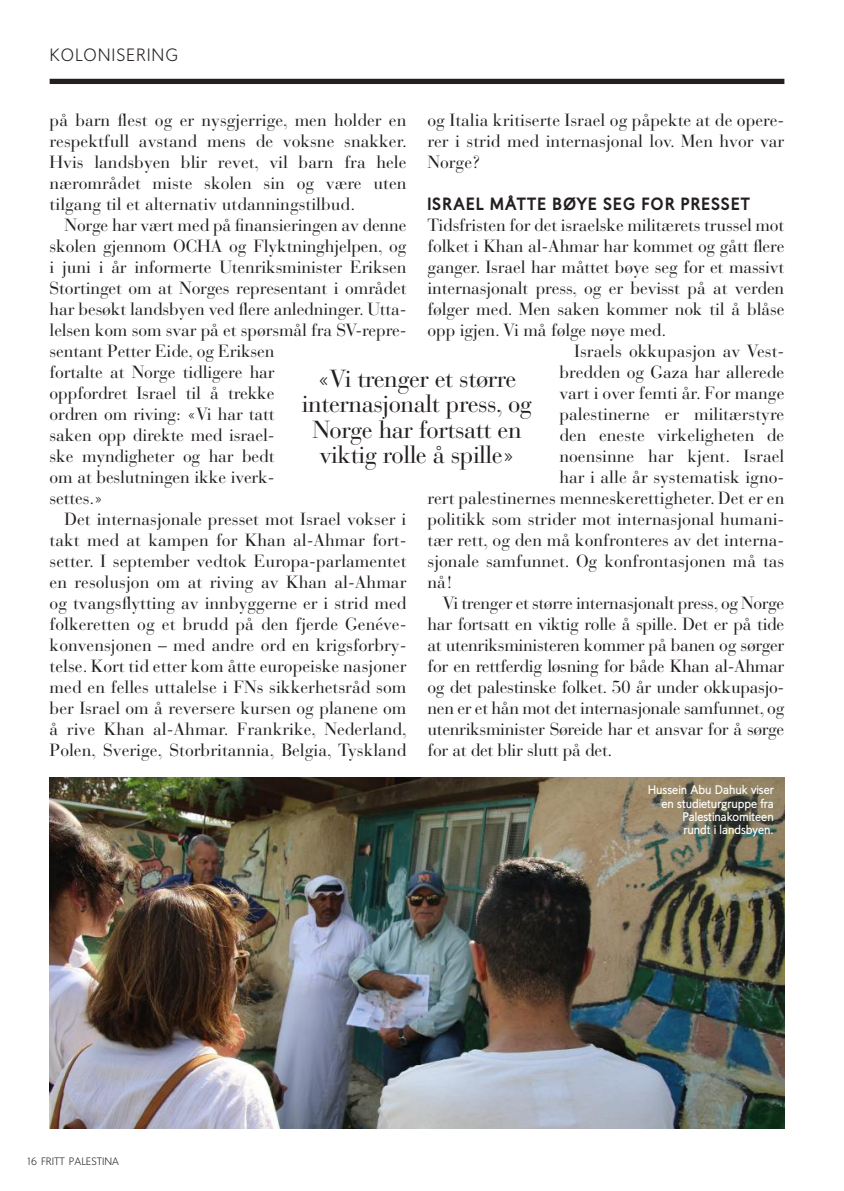
<style>
.page{position:relative;width:844px;height:1191px;background:#fff}
.page>*{position:absolute;margin:0;border:0;box-sizing:border-box;transform-origin:0 0}
.t1{font:24.5px/25.4px "Bauer Bodoni Std";letter-spacing:-.02em;color:#241f1f;text-align:center}
.t2{font:17.5px/21px "Bauer Bodoni Std";letter-spacing:-.01em;color:#241f1f;text-align:justify}
.t3{font:900 17.5px "Oslo";letter-spacing:.05em;color:#241f1f}
.t4{font:300 17.5px "Oslo";letter-spacing:.05em;color:#241f1f}
.t5{font:700 12.25px/13.1px "Oslo";color:#fff;text-align:right}
.t6{font:300 10.5px "Oslo";color:#241f1f}
</style>
<div class="page">
<div style="left:50px;top:79px;width:734px;height:5px;background:#241f1f"></div>
<img style="left:50px;top:777px;width:734px;height:351px">
<p class="t4" style="left:50px;top:45px;width:130px">KOLONISERING</p>
<p class="t2" style="left:50px;top:110px;width:359px">på barn flest og er nysgjerrige, men holder en respektfull avstand mens de voksne snakker.<br>Hvis landsbyen blir revet, vil barn fra hele nærområdet miste skolen sin og være uten tilgang til et alternativ utdanningstilbud.</p>
<p class="t2" style="left:50px;top:215px;width:358px;text-align:left;text-indent:15px">Norge har vært med på finansieringen av denne skolen gjennom OCHA og Flyktninghjelpen, og i juni i år informerte Utenriksminister Eriksen Stortinget om at Norges representant i området har besøkt landsbyen ved flere anledninger. Utta&shy;lelsen kom som svar på et spørsmål fra SV-repre&shy;sentant Petter Eide, og Eriksen<br>fortalte at Norge tidligere har<br>oppfordret Israel til å trekke<br>ordren om riving: «Vi har tatt<br>saken opp direkte med israel-<br>ske myndigheter og har bedt<br>om at beslutningen ikke iverk-<br>settes.»</p>
<p class="t2" style="left:50px;top:509px;width:359px;text-indent:15px">Det internasjonale presset mot Israel vokser i takt med at kampen for Khan al-Ahmar fort&shy;setter. I september vedtok Europa-parlamentet en resolusjon om at riving av Khan al-Ahmar og tvangsflytting av innbyggerne er i strid med folkeretten og et brudd på den fjerde Genéve&shy;konvensjonen – med andre ord en krigsforbry&shy;telse. Kort tid etter kom åtte europeiske nasjoner med en felles uttalelse i FNs sikkerhetsråd som ber Israel om å reversere kursen og planene om å rive Khan al-Ahmar. Frankrike, Nederland, Polen, Sverige, Storbritannia, Belgia, Tyskland</p>
<p class="t2" style="left:427px;top:110px;width:358px">og Italia kritiserte Israel og påpekte at de opere&shy;rer i strid med internasjonal lov. Men hvor var Norge?</p>
<p class="t3" style="left:427px;top:194px;width:323px">ISRAEL MÅTTE BØYE SEG FOR PRESSET</p>
<p class="t2" style="left:427px;top:215px;width:358px">Tidsfristen for det israelske militærets trussel mot</p>
<p class="t2" style="left:427px;top:236px;width:358px">folket i Khan al-Ahmar har kommet og gått flere</p>
<p class="t2" style="left:427px;top:257px;width:358px">ganger. Israel har måttet bøye seg for et massivt</p>
<p class="t2" style="left:427px;top:278px;width:358px">internasjonalt press, og er bevisst på at verden</p>
<p class="t2" style="left:427px;top:299px;width:358px">følger med. Men saken kommer nok til å blåse</p>
<p class="t2" style="left:427px;top:320px;width:240px">opp igjen. Vi må følge nøye med.</p>
<p class="t2" style="left:574px;top:341px;width:211px">Israels okkupasjon av Vest-</p>
<p class="t2" style="left:559px;top:362px;width:226px">bredden og Gaza har allerede</p>
<p class="t2" style="left:559px;top:383px;width:226px">vart i over femti år. For mange</p>
<p class="t2" style="left:559px;top:404px;width:226px">palestinerne er militærstyre</p>
<p class="t2" style="left:559px;top:425px;width:226px">den eneste virkeligheten de</p>
<p class="t2" style="left:559px;top:446px;width:226px">noensinne har kjent. Israel</p>
<p class="t2" style="left:559px;top:467px;width:226px">har i alle år systematisk igno-</p>
<p class="t2" style="left:427px;top:488px;width:358px">rert palestinernes menneskerettigheter. Det er en</p>
<p class="t2" style="left:427px;top:509px;width:358px">politikk som strider mot internasjonal humani-</p>
<p class="t2" style="left:427px;top:530px;width:358px">tær rett, og den må konfronteres av det interna-</p>
<p class="t2" style="left:427px;top:551px;width:358px">sjonale samfunnet. Og konfrontasjonen må tas</p>
<p class="t2" style="left:427px;top:572px;width:27px">nå!</p>
<p class="t2" style="left:442px;top:593px;width:343px">Vi trenger et større internasjonalt press, og Norge</p>
<p class="t2" style="left:427px;top:614px;width:358px">har fortsatt en viktig rolle å spille. Det er på tide</p>
<p class="t2" style="left:427px;top:635px;width:358px">at utenriksministeren kommer på banen og sørger</p>
<p class="t2" style="left:427px;top:656px;width:358px">for en rettferdig løsning for både Khan al-Ahmar</p>
<p class="t2" style="left:427px;top:677px;width:358px">og det palestinske folket. 50 år under okkupasjo-</p>
<p class="t2" style="left:427px;top:698px;width:358px">nen er et hån mot det internasjonale samfunnet, og</p>
<p class="t2" style="left:427px;top:719px;width:358px">utenriksminister Søreide har et ansvar for å sørge</p>
<p class="t2" style="left:427px;top:740px;width:186px">for at det blir slutt på det.</p>
<p class="t5" style="left:647px;top:783px;width:127px">Hussein Abu Dahuk viser en studieturgruppe fra<br>Palestinakomiteen<br>rundt i landsbyen.</p>
<h1 class="t1" style="left:302px;top:366px;width:231px">«Vi trenger et større internasjonalt press, og<br>Norge har fortsatt en viktig rolle å spille»</h1>
<p class="t6" style="left:27px;top:1155px;width:93px">16 FRITT PALESTINA</p>
</div>
